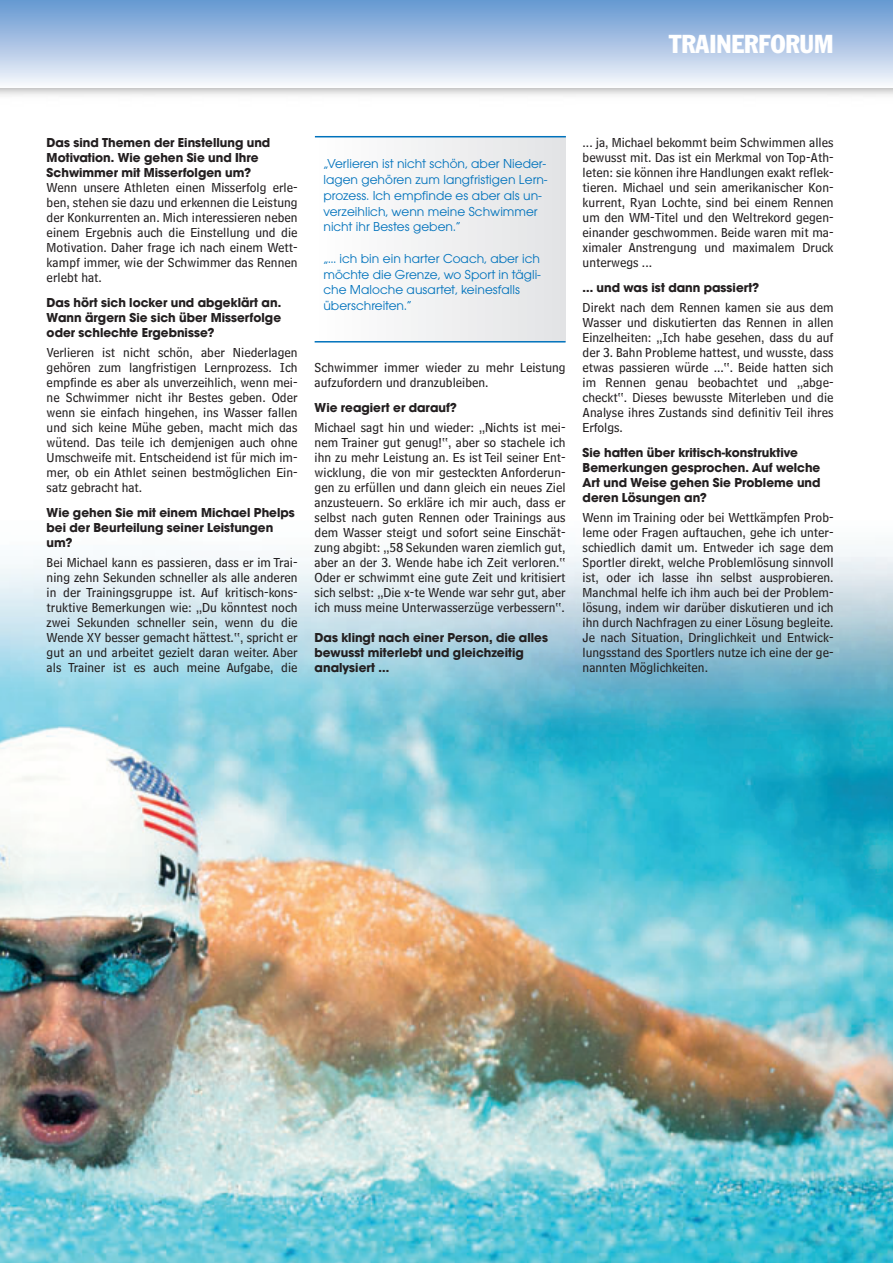
<style>
.page{position:relative;width:893px;height:1263px;background:#fff}
.page>*{position:absolute;margin:0;border:0;box-sizing:border-box;transform-origin:0 0}
.t1{font:condensed 25.5px "Franklin Gothic";color:#fff}
.t2{font:13.5px/15px "Bell Centennial Sub Caption";color:#231f20;text-align:justify}
.t3{font:700 13.5px/15px "Avant Garde Gothic Itc T";color:#231f20}
.t4{font:13.5px/15.8px "Avant Garde Gothic Itc T";color:#0072bc}
</style>
<div class="page">
<img style="left:0;top:549px;width:893px;height:714px">
<div style="left:0;top:0;width:893px;height:87px;background:linear-gradient(to bottom,#6395d0,#f6f6fb)"></div>
<div style="left:315px;top:137px;width:251px;height:205px;background:linear-gradient(to right,#fffffe,#e2e3e5)"></div>
<hr style="left:315px;top:136px;width:251px;height:1px;background:#0072bc">
<hr style="left:315px;top:341px;width:250px;height:1px;background:#0072bc">
<h1 class="t1" style="left:669px;top:35px;width:166px">TRAINERFORUM</h1>
<p class="t3" style="left:47px;top:136px;width:225px">Das sind Themen der Einstellung und<br>Motivation. Wie gehen Sie und Ihre<br>Schwimmer mit Misserfolgen um?</p>
<p class="t2" style="left:47px;top:181px;width:252px">Wenn unsere Athleten einen Misserfolg erle&shy;ben, stehen sie dazu und erkennen die Leistung der Konkurrenten an. Mich interessieren neben einem Ergebnis auch die Einstellung und die Motivation. Daher frage ich nach einem Wett&shy;kampf immer, wie der Schwimmer das Rennen erlebt hat.</p>
<p class="t3" style="left:47px;top:297px;width:236px;text-align:justify">Das hört sich locker und abgeklärt an.<br>Wann ärgern Sie sich über Misserfolge oder schlechte Ergebnisse?</p>
<p class="t2" style="left:47px;top:346px;width:252px">Verlieren ist nicht schön, aber Niederlagen gehören zum langfristigen Lernprozess. Ich empfinde es aber als unverzeihlich, wenn mei&shy;ne Schwimmer nicht ihr Bestes geben. Oder wenn sie einfach hingehen, ins Wasser fallen und sich keine Mühe geben, macht mich das wütend. Das teile ich demjenigen auch ohne Umschweife mit. Entscheidend ist für mich im&shy;mer, ob ein Athlet seinen bestmöglichen Ein&shy;satz gebracht hat.</p>
<p class="t3" style="left:47px;top:507px;width:250px">Wie gehen Sie mit einem Michael Phelps bei der Beurteilung seiner Leistungen um?</p>
<p class="t2" style="left:47px;top:556px;width:252px">Bei Michael kann es passieren, dass er im Trai&shy;ning zehn Sekunden schneller als alle anderen in der Trainingsgruppe ist. Auf kritisch-kons - truktive Bemerkungen wie: „Du könntest noch zwei Sekunden schneller sein, wenn du die Wende XY besser gemacht hättest.“, spricht er gut an und arbeitet gezielt daran weiter. Aber als Trainer ist es auch meine Aufgabe, die</p>
<p class="t4" style="left:323px;top:157px;width:225px">„Verlieren ist nicht schön, aber Nieder&shy;lagen gehören zum langfristigen Lern&shy;prozess. Ich empfinde es aber als un&shy;verzeihlich, wenn meine Schwimmer nicht ihr Bestes geben.“</p>
<p class="t4" style="left:323px;top:252px;width:219px">„... ich bin ein harter Coach, aber ich möchte die Grenze, wo Sport in tägli&shy;che Maloche ausartet, keinesfalls überschreiten.“</p>
<p class="t2" style="left:315px;top:361px;width:252px">Schwimmer immer wieder zu mehr Leistung aufzufordern und dranzubleiben.</p>
<p class="t3" style="left:315px;top:402px;width:144px">Wie reagiert er darauf?</p>
<p class="t2" style="left:315px;top:421px;width:252px">Michael sagt hin und wieder: „Nichts ist mei&shy;nem Trainer gut genug!“, aber so stachele ich ihn zu mehr Leistung an. Es ist Teil seiner Ent&shy;wicklung, die von mir gesteckten Anforderun&shy;gen zu erfüllen und dann gleich ein neues Ziel anzusteuern. So erkläre ich mir auch, dass er selbst nach guten Rennen oder Trainings aus dem Wasser steigt und sofort seine Einschät&shy;zung abgibt: „58 Sekunden waren ziemlich gut, aber an der 3. Wende habe ich Zeit verloren.“ Oder er schwimmt eine gute Zeit und kritisiert sich selbst: „Die x-te Wende war sehr gut, aber ich muss meine Unterwasserzüge verbessern“.</p>
<p class="t3" style="left:315px;top:631px;width:235px">Das klingt nach einer Person, die alles bewusst miterlebt und gleichzeitig analysiert ...</p>
<p class="t2" style="left:582px;top:136px;width:252px">... ja, Michael bekommt beim Schwimmen alles bewusst mit. Das ist ein Merkmal von Top-Ath&shy;leten: sie können ihre Handlungen exakt reflek&shy;tieren. Michael und sein amerikanischer Kon&shy;kurrent, Ryan Lochte, sind bei einem Rennen um den WM-Titel und den Weltrekord gegen&shy;einander geschwommen. Beide waren mit ma&shy;ximaler Anstrengung und maximalem Druck unterwegs ...</p>
<p class="t3" style="left:582px;top:282px;width:178px">... und was ist dann passiert?</p>
<p class="t2" style="left:582px;top:301px;width:252px">Direkt nach dem Rennen kamen sie aus dem Wasser und diskutierten das Rennen in allen Einzelheiten: „Ich habe gesehen, dass du auf der 3. Bahn Probleme hattest, und wusste, dass etwas passieren würde ...“. Beide hatten sich im Rennen genau beobachtet und „abge&shy;checkt“. Dieses bewusste Miterleben und die Analyse ihres Zustands sind definitiv Teil ihres Erfolgs.</p>
<p class="t3" style="left:582px;top:447px;width:239px">Sie hatten über kritisch-konstruktive<br>Bemerkungen gesprochen. Auf welche<br>Art und Weise gehen Sie Probleme und deren Lösungen an?</p>
<p class="t2" style="left:582px;top:511px;width:252px">Wenn im Training oder bei Wettkämpfen Prob - leme oder Fragen auftauchen, gehe ich unter&shy;schiedlich damit um. Entweder ich sage dem Sportler direkt, welche Problemlösung sinnvoll ist, oder ich lasse ihn selbst ausprobieren.<br>Manchmal helfe ich ihm auch bei der Problem&shy;lösung, indem wir darüber diskutieren und ich ihn durch Nachfragen zu einer Lösung begleite.<br>Je nach Situation, Dringlichkeit und Entwick&shy;lungsstand des Sportlers nutze ich eine der ge&shy;nannten Möglichkeiten.</p>
</div>
